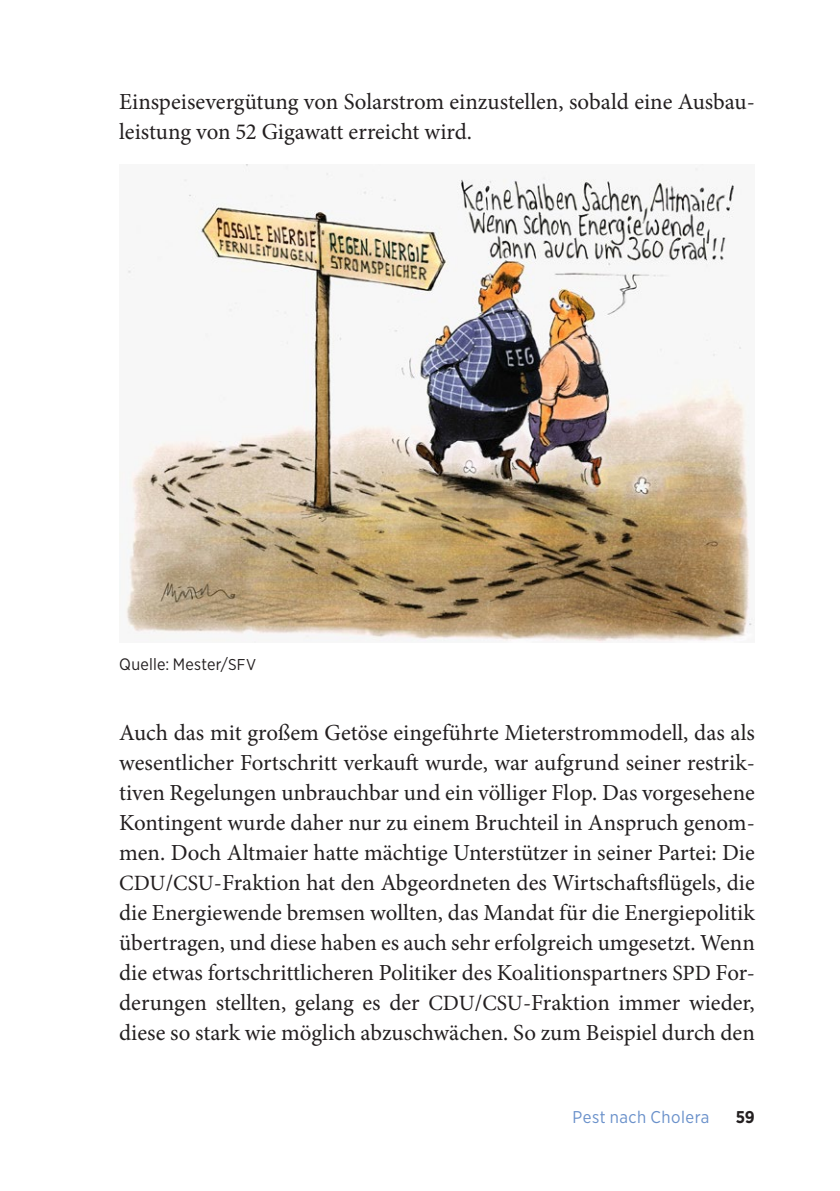
<style>
.page{position:relative;width:840px;height:1191px;background:#fff}
.page>*{position:absolute;margin:0;border:0;box-sizing:border-box;transform-origin:0 0}
.t1{font:23px/30px "Minion Pro";color:#231f20}
.t2{font:17px "Gotham Narrow";letter-spacing:.03em;color:#6990ca}
.t3{font:700 17px "Gotham Narrow";color:#231f20}
.t4{font:16.4px "Gotham Narrow";letter-spacing:.015em;color:#231f20}
.s1{font-size:15.6px}
.s2{font-size:21.8px}
</style>
<div class="page">
<img style="left:119px;top:165px;width:635px;height:477px">
<p class="t1" style="left:119px;top:87px;width:636px">Einspeisevergütung von Solarstrom einzustellen, sobald eine Ausbau&shy;leistung von 52 Gigawatt erreicht wird.</p>
<p class="t4" style="left:119px;top:654px;width:138px">Quelle: Mester/<span class="s1">SFV</span></p>
<p class="t1" style="left:119px;top:717px;width:637px;text-align:justify">Auch das mit großem Getöse eingeführte Mieterstrommodell, das als wesentlicher Fortschritt verkauft wurde, war aufgrund seiner restrik&shy;tiven Regelungen unbrauchbar und ein völliger Flop. Das vorgesehene Kontingent wurde daher nur zu einem Bruchteil in Anspruch genom&shy;men. Doch Altmaier hatte mächtige Unterstützer in seiner Partei: Die <span class="s2">CDU</span>/<span class="s2">CSU</span>-Fraktion hat den Abgeordneten des Wirtschaftsflügels, die die Energiewende bremsen wollten, das Mandat für die Energiepolitik übertragen, und diese haben es auch sehr erfolgreich umgesetzt. Wenn die etwas fortschrittlicheren Politiker des Koalitionspartners <span class="s2">SPD</span> For&shy;derungen stellten, gelang es der <span class="s2">CDU</span>/<span class="s2">CSU</span>-Fraktion immer wieder, diese so stark wie möglich abzuschwächen. So zum Beispiel durch den</p>
<p class="t2" style="left:572px;top:1106px;width:138px">Pest nach Cholera</p>
<p class="t3" style="left:735px;top:1106px;width:21px">59</p>
</div>
